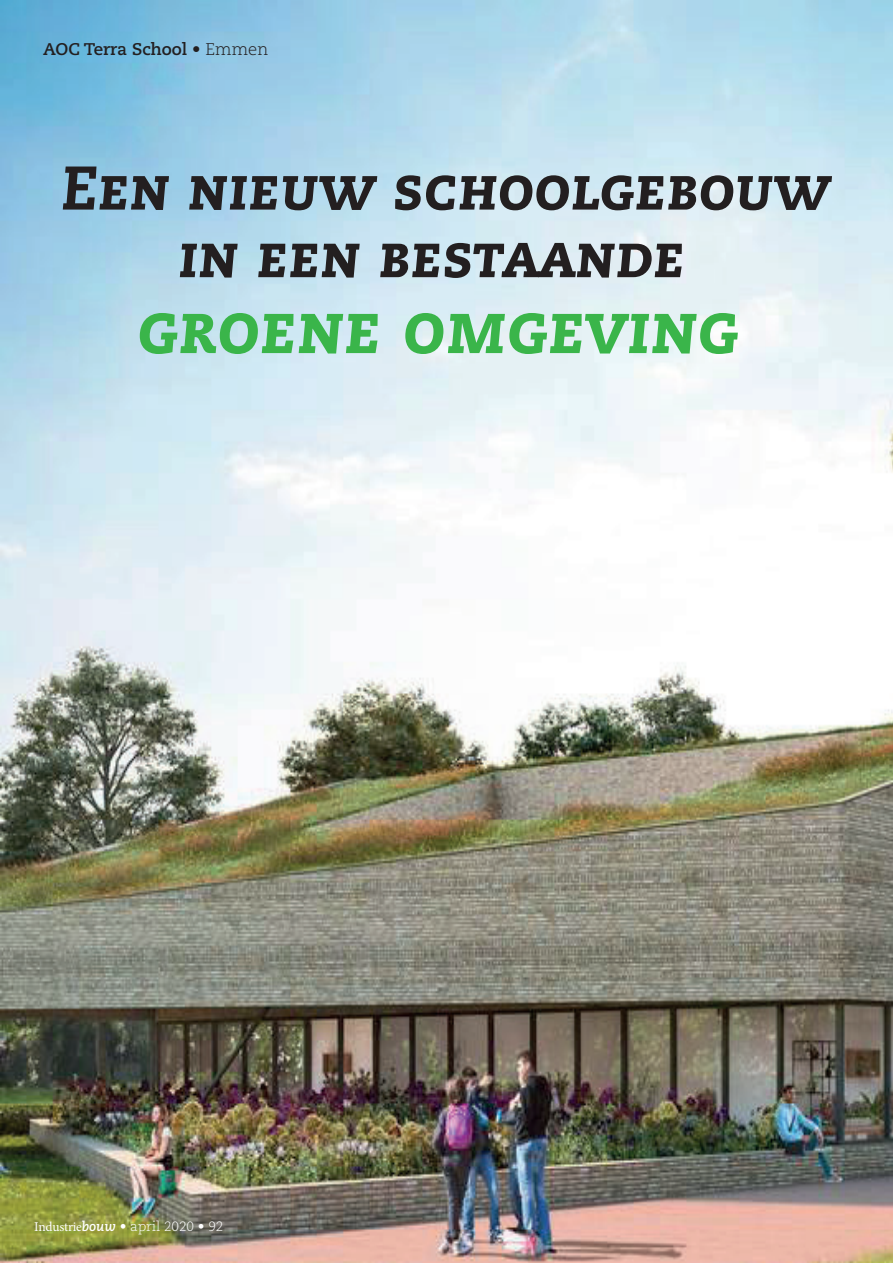
<style>
.page{position:relative;width:893px;height:1263px;background:#fff}
.page>*{position:absolute;margin:0;border:0;box-sizing:border-box;transform-origin:0 0}
.t1{font:72px "Caecilia Heavy Italic SC";color:#3ab54a}
.t2{font:61.5px "Caecilia Heavy Italic SC";color:#231f20}
.t3{font:700 16.95px "Caecilia";color:#231f20}
.t4{font:300 13.5px "Caecilia";color:#fff}
.s1{font-weight:300}
.s2{font-family:"Minion Pro";font-weight:400}
.s3{font-weight:700;font-style:italic}
</style>
<div class="page">
<img style="left:0;top:0;width:893px;height:1263px">
<p class="t3" style="left:43px;top:40px;width:226px">AOC Terra School <span class="s1">• Emmen</span></p>
<p class="t2" style="left:62px;top:152px;width:770px">Een nieuw schoolgebouw</p>
<p class="t2" style="left:178px;top:219px;width:509px">in een bestaande</p>
<p class="t1" style="left:137px;top:285px;width:603px">groene omgeving</p>
<p class="t4" style="left:34px;top:1219px;width:191px"><span class="s2">Industrie</span><span class="s3">bouw</span> • april 2020 • 92</p>
</div>
